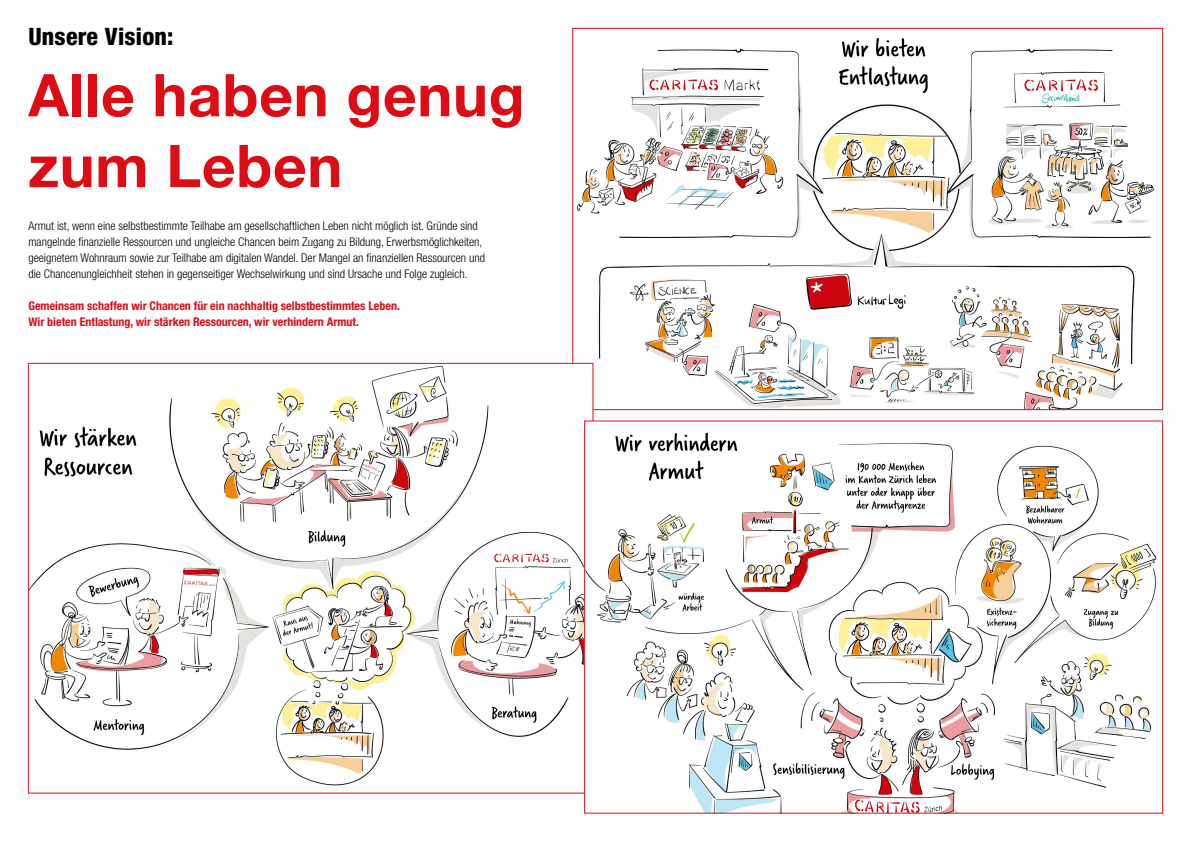
<style>
.page{position:relative;width:1191px;height:842px;background:#fff}
.page>*{position:absolute;margin:0;border:0;box-sizing:border-box;transform-origin:0 0}
.t1{font:700 59px/70.8px "Helvetica Neue LT Com";letter-spacing:.01em;color:#dc0d15}
.t2{font:800 condensed 24px "Helvetica Neue LT Std";letter-spacing:.01em;color:#000}
.t3{font:300 condensed 12px/16px "Helvetica Neue LT Std";color:#000}
.t4{font:700 condensed 12px/16px "Helvetica Neue LT Std";color:#dc0d15}
</style>
<div class="page">
<img style="left:574px;top:38px;width:581px;height:370px">
<img style="left:30px;top:365px;width:561px;height:421px">
<img style="left:586px;top:422px;width:571px;height:390px">
<h2 class="t2" style="left:28px;top:22px;width:147px">Unsere Vision:</h2>
<h1 class="t1" style="left:28px;top:58px;width:498px">Alle haben genug zum Leben</h1>
<p class="t3" style="left:28px;top:218px;width:458px">Armut ist, wenn eine selbstbestimmte Teilhabe am gesellschaftlichen Leben nicht möglich ist. Gründe sind mangelnde finanzielle Ressourcen und ungleiche Chancen beim Zugang zu Bildung, Erwerbsmöglichkeiten, geeignetem Wohnraum sowie zur Teilhabe am digitalen Wandel. Der Mangel an finanziellen Ressourcen und die Chancenungleichheit stehen in gegenseitiger Wechselwirkung und sind Ursache und Folge zugleich.</p>
<p class="t4" style="left:28px;top:298px;width:373px">Gemeinsam schaffen wir Chancen für ein nachhaltig selbstbestimmtes Leben.<br>Wir bieten Entlastung, wir stärken Ressourcen, wir verhindern Armut.</p>
</div>
